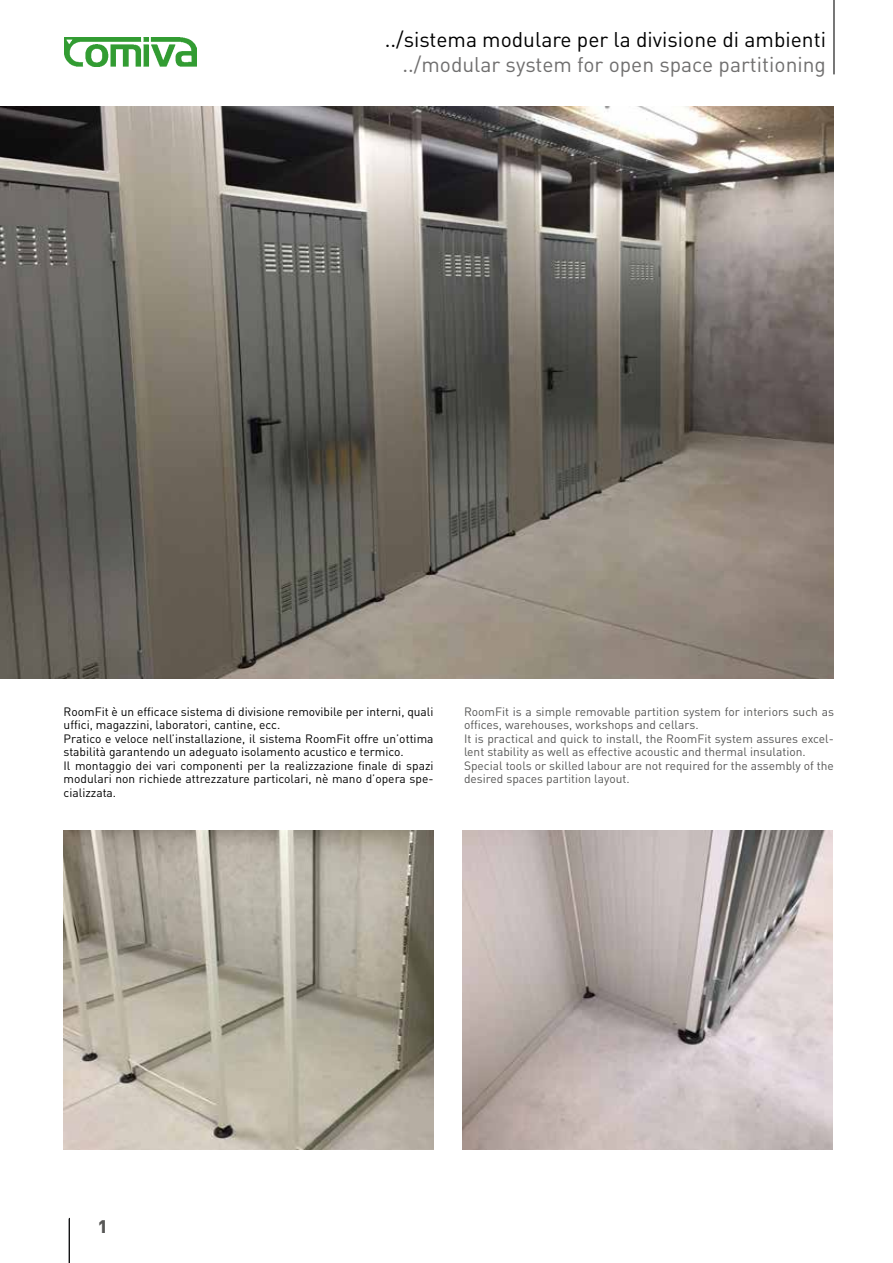
<style>
.page{position:relative;width:893px;height:1263px;background:#fff}
.page>*{position:absolute;margin:0;border:0;box-sizing:border-box;transform-origin:0 0}
.t1{font:21px "DIN Regular Alternate";color:#000}
.t2{font:21px "DIN Regular Alternate";color:#706f6f}
.t3{font:900 18px "DIN";color:#575756}
.t4{font:12px/13.5px "DIN";color:#000}
.t5{font:12px/13.5px "DIN";color:#575756}
</style>
<div class="page">
<hr style="left:68px;top:1219px;width:1px;height:44px;background:#a1a5a7">
<hr style="left:69px;top:1218px;width:1px;height:45px;background:#000">
<img style="left:64px;top:831px;width:370px;height:318px">
<img style="left:463px;top:831px;width:370px;height:318px">
<img style="left:0;top:106px;width:834px;height:573px">
<img style="left:65px;top:37px;width:131px;height:29px">
<hr style="left:833px;top:0;width:1px;height:74px;background:#000">
<h1 class="t1" style="left:385px;top:26px;width:443px">../sistema modulare per la divisione di ambienti</h1>
<h1 class="t2" style="left:403px;top:51px;width:425px">../modular system for open space partitioning</h1>
<p class="t4" style="left:64px;top:704px;width:371px">RoomFit è un efficace sistema di divisione removibile per interni, quali uffici, magazzini, laboratori, cantine, ecc.<br>Pratico e veloce nell’installazione, il sistema RoomFit offre un’ottima stabilità garantendo un adeguato isolamento acustico e termico.<br>Il montaggio dei vari componenti per la realizzazione finale di spazi modulari non richiede attrezzature particolari, nè mano d’opera spe&shy;cializzata.</p>
<p class="t5" style="left:464px;top:704px;width:371px">RoomFit is a simple removable partition system for interiors such as offices, warehouses, workshops and cellars.<br>It is practical and quick to install, the RoomFit system assures excel&shy;lent stability as well as effective acoustic and thermal insulation.<br>Special tools or skilled labour are not required for the assembly of the desired spaces partition layout.</p>
<h2 class="t3" style="left:98px;top:1215px;width:12px">1</h2>
</div>
